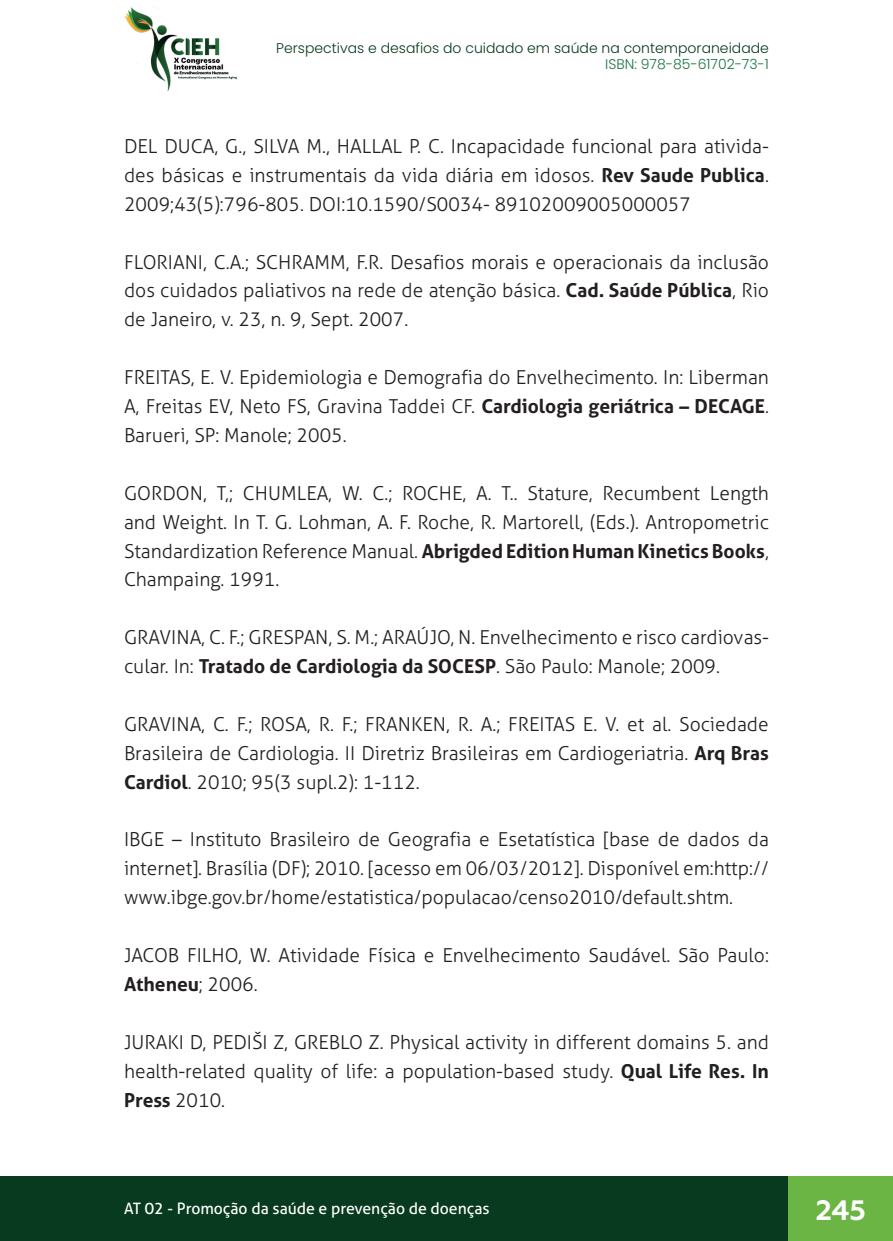
<style>
.page{position:relative;width:893px;height:1241px;background:#fff}
.page>*{position:absolute;margin:0;border:0;box-sizing:border-box;transform-origin:0 0}
.t1{font:700 28px "Geometria";color:#fff}
._12_REFERENCIAS{font:300 19.25px/28.9px "Aller";color:#231f20;text-align:justify}
.t2{font:15.75px "Aller";color:#fff}
.t3{font:300 14px "Poppins";color:#073a1e}
.t4{font:300 14px "Poppins";color:#177541}
.s1{font-weight:700}
</style>
<div class="page">
<div style="left:0;top:1176px;width:893px;height:64px;background:#073a1e"></div>
<div style="left:789px;top:1176px;width:104px;height:64px;background:#6ab544"></div>
<img style="left:125px;top:6px;width:112px;height:86px">
<p class="t3" style="left:276px;top:39px;width:494px">Perspectivas e desafios do cuidado em saúde na contemporaneidade</p>
<p class="t4" style="left:605px;top:56px;width:165px">ISBN: 978-85-61702-73-1</p>
<p class="_12_REFERENCIAS" style="left:124px;top:131px;width:646px">DEL DUCA, G., SILVA M., HALLAL P. C. Incapacidade funcional para ativida&shy;des básicas e instrumentais da vida diária em idosos. <span class="s1">Rev Saude Publica</span>.<br>2009;43(5):796-805. DOI:10.1590/S0034- 89102009005000057</p>
<p class="_12_REFERENCIAS" style="left:124px;top:247px;width:646px">FLORIANI, C.A.; SCHRAMM, F.R. Desafios morais e operacionais da inclusão dos cuidados paliativos na rede de atenção básica. <span class="s1">Cad. Saúde Pública</span>, Rio de Janeiro, v. 23, n. 9, Sept. 2007.</p>
<p class="_12_REFERENCIAS" style="left:124px;top:362px;width:646px">FREITAS, E. V. Epidemiologia e Demografia do Envelhecimento. In: Liberman A, Freitas EV, Neto FS, Gravina Taddei CF. <span class="s1">Cardiologia geriátrica – DECAGE</span>.<br>Barueri, SP: Manole; 2005.</p>
<p class="_12_REFERENCIAS" style="left:124px;top:478px;width:646px">GORDON, T,; CHUMLEA, W. C.; ROCHE, A. T.. Stature, Recumbent Length and Weight. In T. G. Lohman, A. F. Roche, R. Martorell, (Eds.). Antropometric Standardization Reference Manual. <span class="s1">Abrigded Edition Human Kinetics Books</span>, Champaing. 1991.</p>
<p class="_12_REFERENCIAS" style="left:124px;top:622px;width:646px">GRAVINA, C. F.; GRESPAN, S. M.; ARAÚJO, N. Envelhecimento e risco cardiovas&shy;cular. In: <span class="s1">Tratado de Cardiologia da SOCESP</span>. São Paulo: Manole; 2009.</p>
<p class="_12_REFERENCIAS" style="left:124px;top:709px;width:646px">GRAVINA, C. F.; ROSA, R. F.; FRANKEN, R. A.; FREITAS E. V. et al. Sociedade Brasileira de Cardiologia. II Diretriz Brasileiras em Cardiogeriatria. <span class="s1">Arq Bras Cardiol</span>. 2010; 95(3 supl.2): 1-112.</p>
<p class="_12_REFERENCIAS" style="left:124px;top:824px;width:646px">IBGE – Instituto Brasileiro de Geografia e Esetatística [base de dados da internet]. Brasília (DF); 2010. [acesso em 06/03/2012]. Disponível em:http:// www.ibge.gov.br/home/estatistica/populacao/censo2010/default.shtm.</p>
<p class="_12_REFERENCIAS" style="left:124px;top:940px;width:646px">JACOB FILHO, W. Atividade Física e Envelhecimento Saudável. São Paulo:<br><span class="s1">Atheneu</span>; 2006.</p>
<p class="_12_REFERENCIAS" style="left:124px;top:1027px;width:646px">JURAKI D, PEDIŠI Z, GREBLO Z. Physical activity in different domains 5. and health-related quality of life: a population-based study. <span class="s1">Qual Life Res. In Press</span> 2010.</p>
<p class="t2" style="left:124px;top:1198px;width:367px">AT 02 - Promoção da saúde e prevenção de doenças</p>
<h1 class="t1" style="left:816px;top:1192px;width:52px">245</h1>
</div>
